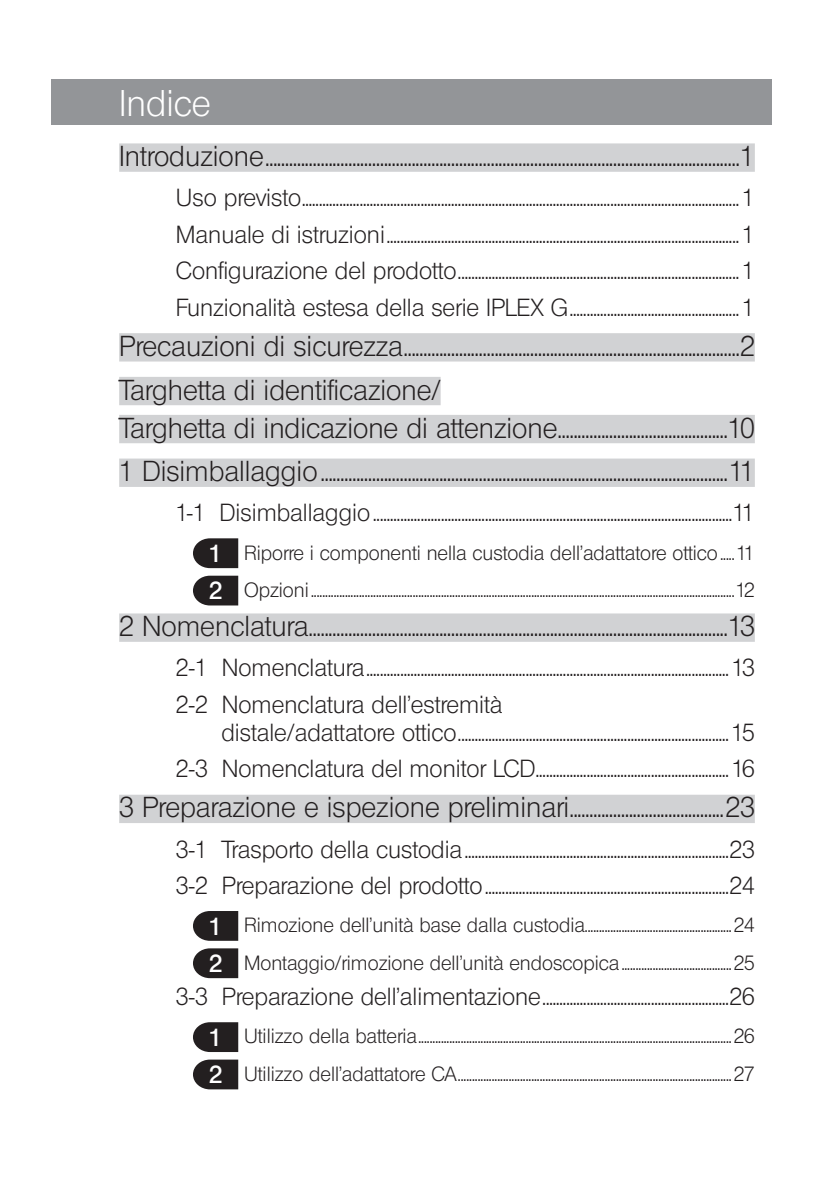
<style>
.page{position:relative;width:840px;height:1191px;background:#fff}
.page>*{position:absolute;margin:0;border:0;box-sizing:border-box;transform-origin:0 0}
.t1{font:36px "Olympus Leicht Normal";color:#fff}
.t2{font:28px/43.6px "Olympus Leicht Normal";color:#231f20}
.t3{font:24px/36.6px "Olympus Leicht Normal";color:#231f20}
.t4{font:20px/37.4px "Olympus Leicht Normal";color:#231f20}
.s1{font-family:"Olympus Leicht Halbfett";font-size:24px;color:#fff}
</style>
<div class="page">
<div style="left:51px;top:79px;width:720px;height:46px;background:#939598"></div>
<div style="left:119px;top:143px;width:635px;height:29px;background:#d1d2d4"></div>
<div style="left:119px;top:333px;width:635px;height:28px;background:#d1d2d4"></div>
<div style="left:119px;top:377px;width:321px;height:28px;background:#d1d2d4"></div>
<div style="left:119px;top:415px;width:635px;height:28px;background:#d1d2d4"></div>
<div style="left:119px;top:458px;width:635px;height:29px;background:#d1d2d4"></div>
<div style="left:119px;top:613px;width:635px;height:29px;background:#d1d2d4"></div>
<div style="left:119px;top:794px;width:635px;height:29px;background:#d1d2d4"></div>
<svg style="left:193px;top:538px;width:45px;height:30px"></svg>
<svg style="left:193px;top:575px;width:45px;height:30px"></svg>
<svg style="left:193px;top:911px;width:45px;height:29px"></svg>
<svg style="left:193px;top:948px;width:45px;height:30px"></svg>
<svg style="left:193px;top:1022px;width:45px;height:30px"></svg>
<svg style="left:193px;top:1059px;width:45px;height:30px"></svg>
<h1 class="t1" style="left:119px;top:82px;width:93px">Indice</h1>
<p class="t2" style="left:119px;top:134px;width:636px">Introduzione........................................................................................................................1</p>
<p class="t3" style="left:176px;top:179px;width:580px;text-align:justify">Uso previsto.................................................................................................................................1<br>Manuale di istruzioni........................................................................................................1<br>Configurazione del prodotto...................................................................................1<br>Funzionalità estesa della serie IPLEX G..................................................1</p>
<p class="t2" style="left:119px;top:324px;width:636px">Precauzioni di sicurezza.....................................................................................2<br>Targhetta di identificazione/</p>
<p class="t2" style="left:119px;top:406px;width:636px">Targhetta di indicazione di attenzione...........................................10<br>1 Disimballaggio.......................................................................................................11</p>
<p class="t3" style="left:176px;top:494px;width:580px">1-1 Disimballaggio..........................................................................................................11</p>
<p class="t4" style="left:209px;top:534px;width:547px"><span class="s1">1</span> Riporre i componenti nella custodia dell'adattatore ottico.....11<br><span class="s1">2</span> Opzioni ......................................................................................................................................................12</p>
<p class="t2" style="left:119px;top:604px;width:636px">2 Nomenclatura..........................................................................................................13</p>
<p class="t3" style="left:176px;top:649px;width:580px">2-1 Nomenclatura...........................................................................................................13<br>2-2 Nomenclatura dell'estremità</p>
<p class="t3" style="left:176px;top:714px;width:580px;text-align:right">distale/adattatore ottico................................................................................15<br>2-3 Nomenclatura del monitor LCD.........................................................16</p>
<p class="t2" style="left:119px;top:785px;width:636px">3 Preparazione e ispezione preliminari.......................................23</p>
<p class="t3" style="left:176px;top:831px;width:580px">3-1 Trasporto della custodia..............................................................................23<br>3-2 Preparazione del prodotto........................................................................24</p>
<p class="t4" style="left:209px;top:906px;width:547px"><span class="s1">1</span> Rimozione dell'unità base dalla custodia....................................................24<br><span class="s1">2</span> Montaggio/rimozione dell'unità endoscopica.......................................25</p>
<p class="t3" style="left:176px;top:978px;width:580px">3-3 Preparazione dell'alimentazione.......................................................26</p>
<p class="t4" style="left:209px;top:1017px;width:547px"><span class="s1">1</span> Utilizzo della batteria...............................................................................................................26<br><span class="s1">2</span> Utilizzo dell'adattatore CA.................................................................................................27</p>
</div>
